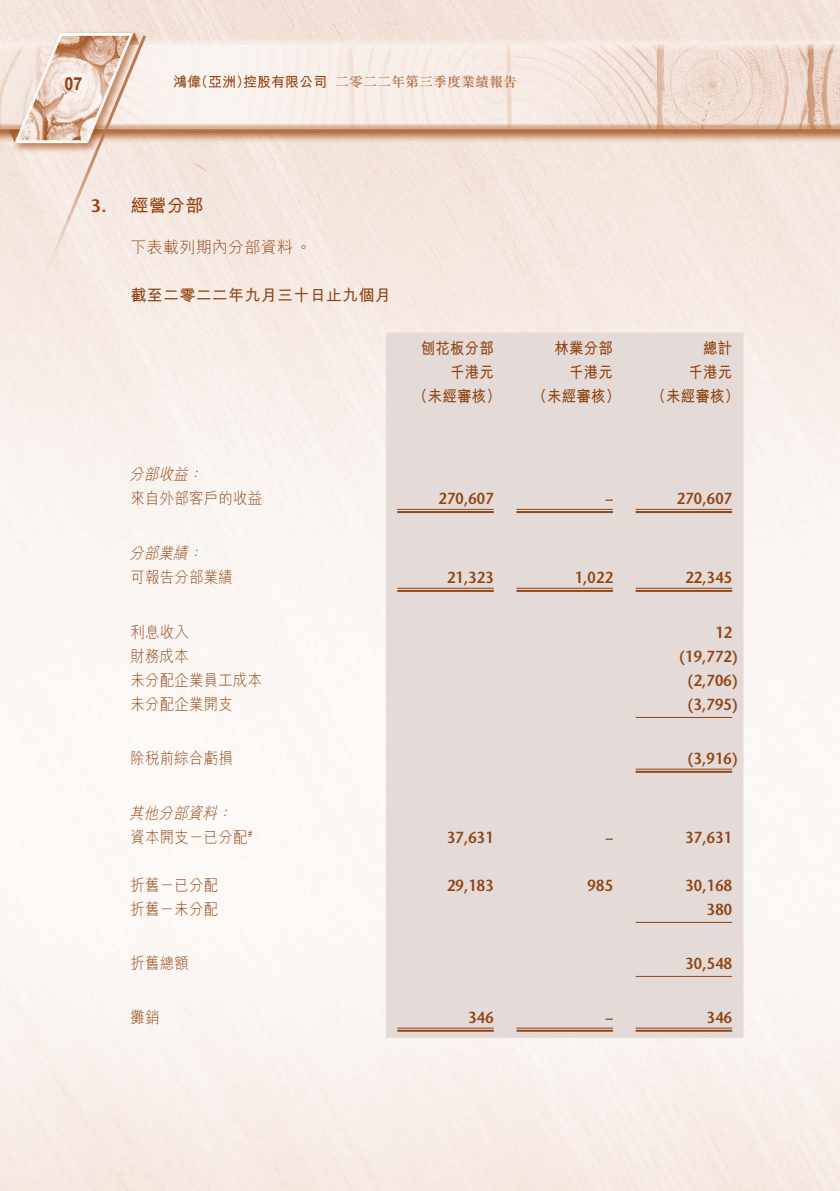
<style>
.page{position:relative;width:840px;height:1191px;background:#fff}
.page>*{position:absolute;margin:0;border:0;box-sizing:border-box;transform-origin:0 0}
.t1{font:700 18px "M Hei HK";color:#914514}
.t2{font:700 18px "Arial";color:#914514;scale:.9 1}
.t3{font:600 18px "Stone Sans Std";color:#914514}
.t4{font:600 16px "Stone Sans Std";letter-spacing:.015em;color:#914514;scale:.9 1}
.t5{font:300 16px "M Hei HK";letter-spacing:.015em;color:#914514;scale:.9 1}
.t6{font:700 16px "M Hei HK";letter-spacing:.015em;color:#914514;scale:.9 1}
.t7{font:italic 300 16px "M Hei HK";color:#914514;scale:.9 1}
.t8{font:700 16px "M Hei HK";letter-spacing:.015em;color:#914514}
.t9{font:300 16px "M Hei HK";letter-spacing:.015em;color:#914514}
.t10{font:700 14px "M Sung HK";color:#b67952}
.t11{font:700 14px "M Hei HK";color:#914514}
.t12{font:500 9.4px "Stone Sans Std";color:#914514;scale:.9 1}
</style>
<div class="page">
<img style="left:0;top:0;width:839px;height:1191px">
<div style="left:386px;top:332px;width:357px;height:705px;background:#e4dad7"></div>
<hr style="left:397px;top:509px;width:96px;height:1px;background:#914514">
<hr style="left:397px;top:511px;width:96px;height:2px;background:#914514">
<hr style="left:516px;top:509px;width:96px;height:1px;background:#914514">
<hr style="left:516px;top:511px;width:96px;height:2px;background:#914514">
<hr style="left:635px;top:509px;width:96px;height:1px;background:#914514">
<hr style="left:635px;top:511px;width:96px;height:2px;background:#914514">
<hr style="left:397px;top:588px;width:96px;height:1px;background:#914514">
<hr style="left:397px;top:590px;width:96px;height:2px;background:#914514">
<hr style="left:516px;top:588px;width:96px;height:1px;background:#914514">
<hr style="left:516px;top:590px;width:96px;height:2px;background:#914514">
<hr style="left:635px;top:588px;width:96px;height:1px;background:#914514">
<hr style="left:635px;top:590px;width:96px;height:2px;background:#914514">
<hr style="left:635px;top:717px;width:96px;height:1px;background:#914514">
<hr style="left:635px;top:769px;width:96px;height:1px;background:#914514">
<hr style="left:635px;top:771px;width:96px;height:2px;background:#914514">
<hr style="left:635px;top:922px;width:96px;height:1px;background:#914514">
<hr style="left:635px;top:976px;width:96px;height:1px;background:#914514">
<hr style="left:397px;top:1027px;width:96px;height:1px;background:#914514">
<hr style="left:397px;top:1029px;width:96px;height:2px;background:#914514">
<hr style="left:516px;top:1027px;width:96px;height:1px;background:#914514">
<hr style="left:516px;top:1029px;width:96px;height:2px;background:#914514">
<hr style="left:635px;top:1027px;width:96px;height:1px;background:#914514">
<hr style="left:635px;top:1029px;width:96px;height:2px;background:#914514">
<p class="t2" style="left:64px;top:71px;width:22px">07</p>
<p class="t11" style="left:173px;top:72px;width:29px">鴻偉</p>
<p class="t11" style="left:243px;top:72px;width:85px">控股有限公司</p>
<p class="t11" style="left:194px;top:72px;width:57px">（亞洲）</p>
<p class="t10" style="left:335px;top:72px;width:183px">二零二二年第三季度業績報告</p>
<p class="t3" style="left:91px;top:195px;width:17px">3.</p>
<p class="t1" style="left:130px;top:192px;width:74px">經營分部</p>
<p class="t9" style="left:130px;top:236px;width:182px">下表載列期內分部資料。</p>
<p class="t8" style="left:130px;top:283px;width:262px">截至二零二二年九月三十日止九個月</p>
<p class="t7" style="left:129px;top:463px;width:72px">分部收益</p>
<p class="t7" style="left:188px;top:463px;width:23px">：</p>
<p class="t5" style="left:130px;top:487px;width:148px">來自外部客戶的收益</p>
<p class="t7" style="left:129px;top:542px;width:72px">分部業績</p>
<p class="t7" style="left:188px;top:542px;width:23px">：</p>
<p class="t5" style="left:130px;top:566px;width:115px">可報告分部業績</p>
<p class="t5" style="left:130px;top:621px;width:66px">利息收入</p>
<p class="t5" style="left:130px;top:645px;width:66px">財務成本</p>
<p class="t5" style="left:130px;top:669px;width:148px">未分配企業員工成本</p>
<p class="t5" style="left:130px;top:693px;width:115px">未分配企業開支</p>
<p class="t5" style="left:130px;top:747px;width:115px">除稅前綜合虧損</p>
<p class="t7" style="left:129px;top:801px;width:104px">其他分部資料</p>
<p class="t7" style="left:217px;top:801px;width:23px">：</p>
<p class="t5" style="left:130px;top:825px;width:131px">資本開支－已分配</p>
<p class="t12" style="left:248px;top:828px;width:7px">#</p>
<p class="t5" style="left:130px;top:873px;width:99px">折舊－已分配</p>
<p class="t5" style="left:130px;top:897px;width:99px">折舊－未分配</p>
<p class="t5" style="left:130px;top:951px;width:66px">折舊總額</p>
<p class="t5" style="left:130px;top:1005px;width:34px">攤銷</p>
<p class="t6" style="left:420px;top:337px;width:83px">刨花板分部</p>
<p class="t6" style="left:450px;top:361px;width:50px">千港元</p>
<p class="t6" style="left:413px;top:385px;width:99px">（未經審核）</p>
<p class="t4" style="left:438px;top:489px;width:63px">270,607</p>
<p class="t4" style="left:447px;top:568px;width:53px">21,323</p>
<p class="t4" style="left:447px;top:827px;width:53px">37,631</p>
<p class="t4" style="left:447px;top:875px;width:53px">29,183</p>
<p class="t4" style="left:468px;top:1007px;width:30px">346</p>
<p class="t6" style="left:554px;top:337px;width:66px">林業分部</p>
<p class="t6" style="left:569px;top:361px;width:50px">千港元</p>
<p class="t6" style="left:532px;top:385px;width:99px">（未經審核）</p>
<p class="t4" style="left:605px;top:489px;width:9px">–</p>
<p class="t4" style="left:574px;top:568px;width:44px">1,022</p>
<p class="t4" style="left:605px;top:827px;width:9px">–</p>
<p class="t4" style="left:587px;top:875px;width:30px">985</p>
<p class="t4" style="left:605px;top:1007px;width:9px">–</p>
<p class="t6" style="left:702px;top:337px;width:34px">總計</p>
<p class="t6" style="left:688px;top:361px;width:50px">千港元</p>
<p class="t6" style="left:651px;top:385px;width:99px">（未經審核(</p>
<p class="t4" style="left:676px;top:489px;width:63px">270,607</p>
<p class="t4" style="left:685px;top:568px;width:53px">22,345</p>
<p class="t4" style="left:715px;top:622px;width:20px">12</p>
<p class="t4" style="left:678px;top:646px;width:67px">)19,772(</p>
<p class="t4" style="left:687px;top:670px;width:57px">)2,706(</p>
<p class="t4" style="left:687px;top:694px;width:57px">)3,795(</p>
<p class="t4" style="left:687px;top:748px;width:57px">)3,916(</p>
<p class="t4" style="left:685px;top:827px;width:53px">37,631</p>
<p class="t4" style="left:685px;top:875px;width:53px">30,168</p>
<p class="t4" style="left:706px;top:899px;width:30px">380</p>
<p class="t4" style="left:685px;top:953px;width:53px">30,548</p>
<p class="t4" style="left:706px;top:1007px;width:30px">346</p>
</div>
